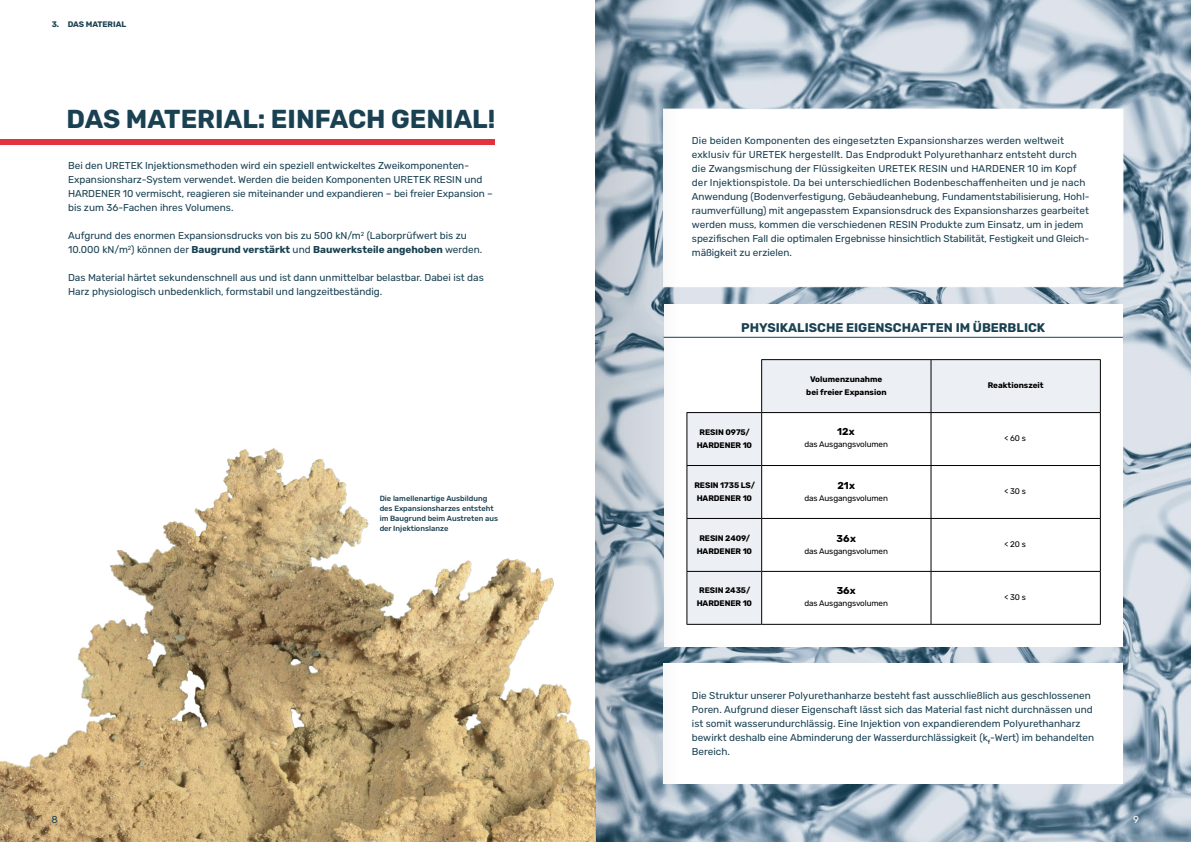
<style>
.page{position:relative;width:1191px;height:842px;background:#fff}
.page>*{position:absolute;margin:0;border:0;box-sizing:border-box;transform-origin:0 0}
.t1{font:700 26px "Rubik";color:#1a4152}
.t2{font:700 12.6px "Rubik";color:#1a4152}
.t3{font:10px/14px "Rubik";color:#1a4152}
.t4{font:700 10px "Rubik";letter-spacing:-.01em;color:#000}
.t5{font:10px "Rubik";color:#fff}
.t6{font:700 8.1px/13px "Rubik";letter-spacing:-.01em;color:#000;text-align:center}
.t7{font:8.1px "Rubik";letter-spacing:-.01em;color:#000}
.t8{font:700 8px "Rubik";letter-spacing:-.005em;color:#1a4152}
.t9{font:500 7.5px/10px "Rubik";color:#1a4152}
.s1{font-weight:700}
</style>
<div class="page">
<img style="left:680px;top:0;width:511px;height:842px">
<div style="left:663px;top:109px;width:460px;height:178px;background:#fff"></div>
<div style="left:663px;top:663px;width:460px;height:121px;background:#fff"></div>
<div style="left:664px;top:304px;width:458px;height:342px;background:#fff"></div>
<svg style="left:687px;top:360px;width:413px;height:264px;background:#ecf0f4"></svg>
<svg style="left:762px;top:413px;width:338px;height:211px"></svg>
<hr style="left:761px;top:359px;width:170px;height:1px;background:#000">
<hr style="left:761px;top:360px;width:1px;height:52px;background:#000">
<hr style="left:931px;top:359px;width:169px;height:1px;background:#000">
<hr style="left:930px;top:360px;width:1px;height:52px;background:#000">
<hr style="left:1100px;top:360px;width:1px;height:52px;background:#000">
<hr style="left:686px;top:412px;width:75px;height:1px;background:#000">
<hr style="left:686px;top:413px;width:1px;height:52px;background:#000">
<hr style="left:761px;top:412px;width:170px;height:1px;background:#000">
<hr style="left:761px;top:413px;width:1px;height:52px;background:#000">
<hr style="left:931px;top:412px;width:169px;height:1px;background:#000">
<hr style="left:930px;top:413px;width:1px;height:52px;background:#000">
<hr style="left:1100px;top:413px;width:1px;height:52px;background:#000">
<hr style="left:686px;top:465px;width:75px;height:1px;background:#000">
<hr style="left:686px;top:466px;width:1px;height:52px;background:#000">
<hr style="left:761px;top:465px;width:170px;height:1px;background:#000">
<hr style="left:761px;top:466px;width:1px;height:52px;background:#000">
<hr style="left:931px;top:465px;width:169px;height:1px;background:#000">
<hr style="left:930px;top:466px;width:1px;height:52px;background:#000">
<hr style="left:1100px;top:466px;width:1px;height:52px;background:#000">
<hr style="left:686px;top:518px;width:75px;height:1px;background:#000">
<hr style="left:686px;top:519px;width:1px;height:52px;background:#000">
<hr style="left:761px;top:518px;width:170px;height:1px;background:#000">
<hr style="left:761px;top:519px;width:1px;height:52px;background:#000">
<hr style="left:931px;top:518px;width:169px;height:1px;background:#000">
<hr style="left:930px;top:519px;width:1px;height:52px;background:#000">
<hr style="left:1100px;top:519px;width:1px;height:52px;background:#000">
<hr style="left:686px;top:571px;width:75px;height:1px;background:#000">
<hr style="left:686px;top:572px;width:1px;height:52px;background:#000">
<hr style="left:761px;top:571px;width:170px;height:1px;background:#000">
<hr style="left:761px;top:572px;width:1px;height:52px;background:#000">
<hr style="left:931px;top:571px;width:169px;height:1px;background:#000">
<hr style="left:930px;top:572px;width:1px;height:52px;background:#000">
<hr style="left:1100px;top:572px;width:1px;height:52px;background:#000">
<hr style="left:686px;top:624px;width:75px;height:1px;background:#000">
<hr style="left:761px;top:624px;width:170px;height:1px;background:#000">
<hr style="left:931px;top:624px;width:169px;height:1px;background:#000">
<hr style="left:663px;top:337px;width:460px;height:1px;background:#1a4152">
<img style="left:0;top:448px;width:595px;height:394px">
<div style="left:0;top:139px;width:494px;height:6px;background:#e1323f"></div>
<svg style="left:595px;top:0;width:85px;height:842px;background:#9baab5"></svg>
<p class="t8" style="left:52px;top:20px;width:76px">3. DAS MATERIAL</p>
<h1 class="t1" style="left:67px;top:104px;width:430px">DAS MATERIAL: EINFACH GENIAL!</h1>
<p class="t3" style="left:68px;top:159px;width:426px">Bei den URETEK Injektionsmethoden wird ein speziell entwickeltes Zweikomponenten-Expansionsharz-System verwendet. Werden die beiden Komponenten URETEK RESIN und HARDENER 10 vermischt, reagieren sie miteinander und expandieren – bei freier Expansion – bis zum 36-Fachen ihres Volumens.</p>
<p class="t3" style="left:68px;top:229px;width:416px">Aufgrund des enormen Expansionsdrucks von bis zu 500 kN/m<sup>2</sup> (Laborprüfwert bis zu<br>10.000 kN/m<sup>2</sup>) können der <span class="s1">Baugrund verstärkt</span> und <span class="s1">Bauwerksteile angehoben</span> werden.</p>
<p class="t3" style="left:68px;top:271px;width:417px">Das Material härtet sekundenschnell aus und ist dann unmittelbar belastbar. Dabei ist das<br>Harz physiologisch unbedenklich, formstabil und langzeitbeständig.</p>
<p class="t9" style="left:380px;top:494px;width:120px">Die lamellenartige Ausbildung des Expansionsharzes entsteht im Baugrund beim Austreten aus der Injektionslanze</p>
<p class="t3" style="left:692px;top:134px;width:399px">Die beiden Komponenten des eingesetzten Expansionsharzes werden weltweit exklusiv für URETEK hergestellt. Das Endprodukt Polyurethanharz entsteht durch die Zwangsmischung der Flüssigkeiten URETEK RESIN und HARDENER 10 im Kopf der Injektionspistole. Da bei unterschiedlichen Bodenbeschaffenheiten und je nach Anwendung (Bodenverfestigung, Gebäudeanhebung, Fundamentstabilisierung, Hohl&shy;raumverfüllung) mit angepasstem Expansionsdruck des Expansionsharzes gearbeitet werden muss, kommen die verschiedenen RESIN Produkte zum Einsatz, um in jedem spezifischen Fall die optimalen Ergebnisse hinsichtlich Stabilität, Festigkeit und Gleich&shy;mäßigkeit zu erzielen.</p>
<p class="t2" style="left:741px;top:321px;width:306px">PHYSIKALISCHE EIGENSCHAFTEN IM ÜBERBLICK</p>
<p class="t6" style="left:806px;top:373px;width:82px">Volumenzunahme bei freier Expansion</p>
<p class="t6" style="left:987px;top:379px;width:57px">Reaktionszeit</p>
<p class="t6" style="left:696px;top:426px;width:57px">RESIN 0975/<br>HARDENER 10</p>
<p class="t4" style="left:837px;top:426px;width:19px">12 x</p>
<p class="t7" style="left:804px;top:440px;width:85px">das Ausgangsvolumen</p>
<p class="t6" style="left:694px;top:478px;width:62px;text-align:left">RESIN 1735 LS/<br>HARDENER 10</p>
<p class="t4" style="left:837px;top:479px;width:19px">21 x</p>
<p class="t7" style="left:804px;top:493px;width:85px">das Ausgangsvolumen</p>
<p class="t6" style="left:696px;top:531px;width:57px">RESIN 2409/<br>HARDENER 10</p>
<p class="t4" style="left:836px;top:532px;width:21px">36 x</p>
<p class="t7" style="left:804px;top:546px;width:85px">das Ausgangsvolumen</p>
<p class="t6" style="left:696px;top:584px;width:57px">RESIN 2435/<br>HARDENER 10</p>
<p class="t4" style="left:836px;top:585px;width:21px">36 x</p>
<p class="t7" style="left:804px;top:599px;width:85px">das Ausgangsvolumen</p>
<p class="t7" style="left:1004px;top:434px;width:23px">&lt; 60 s</p>
<p class="t7" style="left:1004px;top:487px;width:23px">&lt; 30 s</p>
<p class="t7" style="left:1004px;top:540px;width:23px">&lt; 20 s</p>
<p class="t7" style="left:1004px;top:593px;width:23px">&lt; 30 s</p>
<p class="t3" style="left:692px;top:689px;width:404px">Die Struktur unserer Polyurethanharze besteht fast ausschließlich aus geschlossenen Poren. Aufgrund dieser Eigenschaft lässt sich das Material fast nicht durchnässen und ist somit wasserundurchlässig. Eine Injektion von expandierendem Polyurethanharz bewirkt deshalb eine Abminderung der Wasserdurchlässigkeit (k<sub>f</sub>-Wert) im behandelten Bereich.</p>
<p class="t3" style="left:51px;top:813px;width:8px">8</p>
<p class="t5" style="left:1133px;top:814px;width:7px">9</p>
</div>
